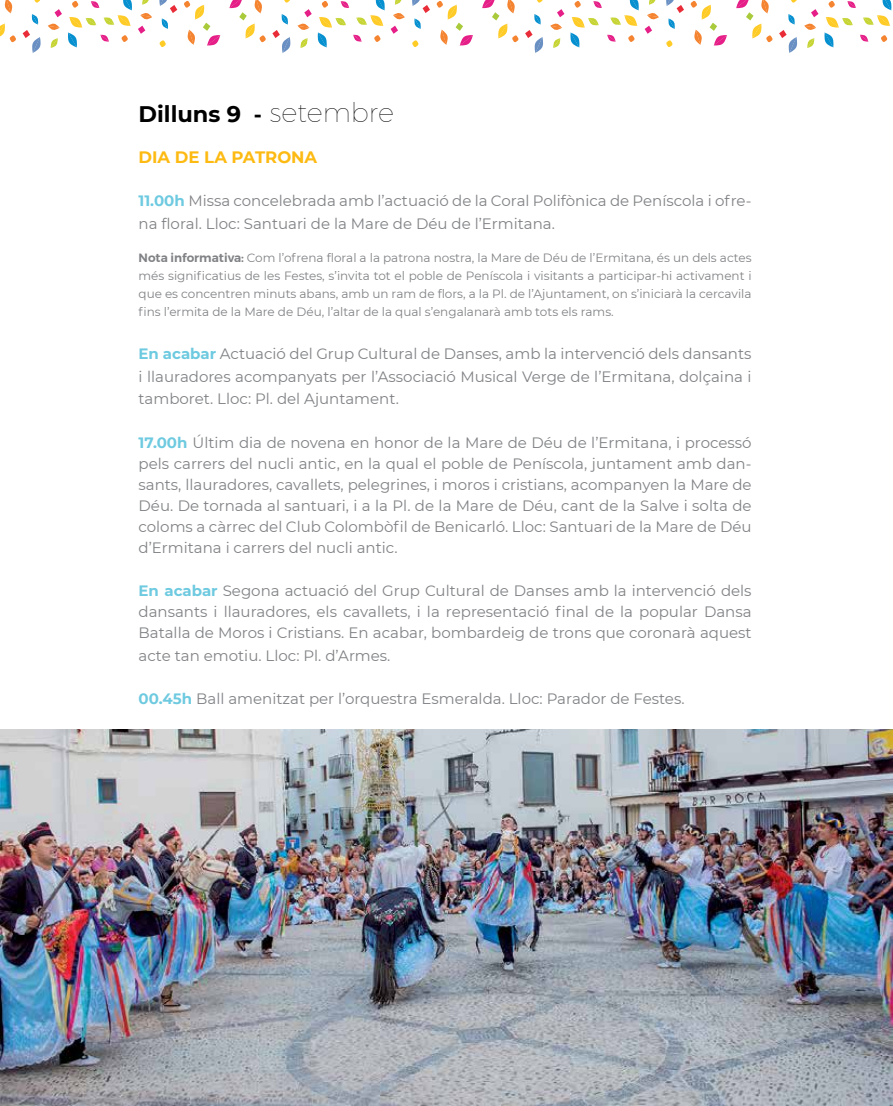
<style>
.page{position:relative;width:893px;height:1106px;background:#fff}
.page>*{position:absolute;margin:0;border:0;box-sizing:border-box;transform-origin:0 0}
.t1{font:700 22.5px "Montserrat";color:#000}
.t2{font:700 16.5px "Montserrat";color:#fdba12}
.t3{font:15px/21px "Montserrat";color:#808285;text-align:justify}
.t4{font:12px/18px "Montserrat";color:#808285;text-align:justify}
.s1{font-size:21px}
.s2{font-weight:100;font-size:27px}
.s3{font-weight:700;color:#6ecae0}
.s4{font-weight:600}
</style>
<div class="page">
<svg style="left:0;top:0;width:291px;height:53px"></svg>
<svg style="left:297px;top:0;width:108px;height:48px"></svg>
<svg style="left:412px;top:0;width:131px;height:53px"></svg>
<svg style="left:550px;top:0;width:109px;height:48px"></svg>
<svg style="left:666px;top:0;width:132px;height:53px"></svg>
<svg style="left:804px;top:0;width:88px;height:48px"></svg>
<img style="left:0;top:729px;width:893px;height:377px">
<h1 class="t1" style="left:139px;top:98px;width:257px">Dilluns 9 <span class="s1">-</span> <span class="s2">setembre</span></h1>
<p class="t2" style="left:139px;top:145px;width:180px">DIA DE LA PATRONA</p>
<p class="t3" style="left:139px;top:189px;width:614px;line-height:22.5px"><span class="s3">11.00h</span> Missa concelebrada amb l’actuació de la Coral Polifònica de Peníscola i ofre&shy;na floral. Lloc: Santuari de la Mare de Déu de l’Ermitana.</p>
<p class="t4" style="left:139px;top:248px;width:614px"><span class="s4">Nota informativa:</span> Com l’ofrena floral a la patrona nostra, la Mare de Déu de l’Ermitana, és un dels actes més significatius de les Festes, s’invita tot el poble de Peníscola i visitants a participar-hi activament i que es concentren minuts abans, amb un ram de flors, a la Pl. de l’Ajuntament, on s’iniciarà la cercavila fins l’ermita de la Mare de Déu, l’altar de la qual s’engalanarà amb tots els rams.</p>
<p class="t3" style="left:139px;top:342px;width:614px;line-height:22.5px"><span class="s3">En acabar</span> Actuació del Grup Cultural de Danses, amb la intervenció dels dansants i llauradores acompanyats per l’Associació Musical Verge de l’Ermitana, dolçaina i tamboret. Lloc: Pl. del Ajuntament.</p>
<p class="t3" style="left:139px;top:431px;width:615px"><span class="s3">17.00h</span> Últim dia de novena en honor de la Mare de Déu de l’Ermitana, i processó pels carrers del nucli antic, en la qual el poble de Peníscola, juntament amb dan&shy;sants, llauradores, cavallets, pelegrines, i moros i cristians, acompanyen la Mare de Déu. De tornada al santuari, i a la Pl. de la Mare de Déu, cant de la Salve i solta de coloms a càrrec del Club Colombòfil de Benicarló. Lloc: Santuari de la Mare de Déu d’Ermitana i carrers del nucli antic.</p>
<p class="t3" style="left:139px;top:580px;width:615px"><span class="s3">En acabar</span> Segona actuació del Grup Cultural de Danses amb la intervenció dels dansants i llauradores, els cavallets, i la representació final de la popular Dansa Batalla de Moros i Cristians. En acabar, bombardeig de trons que coronarà aquest</p>
<p class="t3" style="left:139px;top:644px;width:253px">acte tan emotiu. Lloc: Pl. d’Armes.</p>
<p class="t3" style="left:139px;top:688px;width:547px"><span class="s3">00.45h</span> Ball amenitzat per l’orquestra Esmeralda. Lloc: Parador de Festes.</p>
</div>
